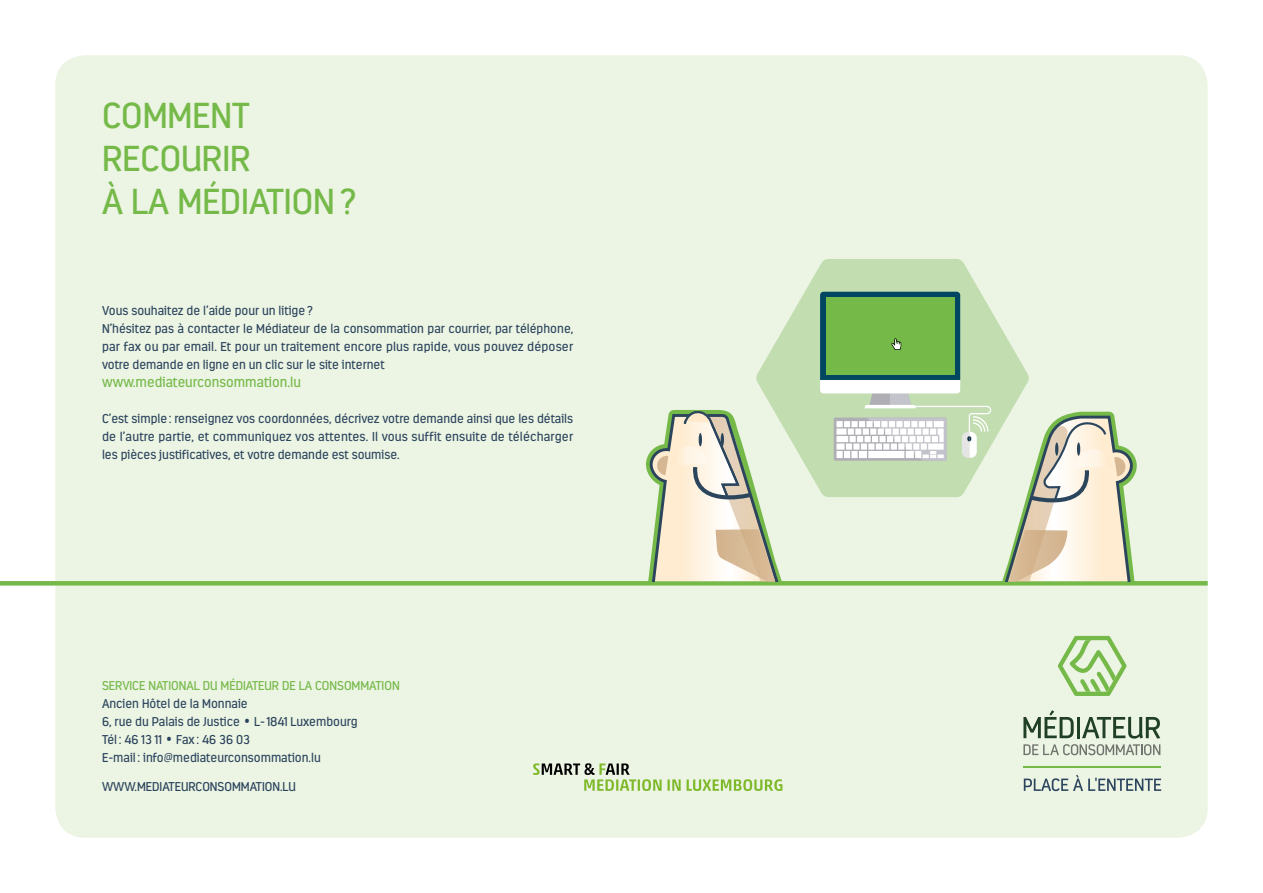
<style>
.page{position:relative;width:1263px;height:893px;background:#fff}
.page>*{position:absolute;margin:0;border:0;box-sizing:border-box;transform-origin:0 0}
.t1{font:36px/43.2px "Estandar";color:#75b949}
.t2{font:14.25px "Estandar";color:#75b949}
.t3{font:12.75px/18px "Estandar";color:#2b445d}
.t4{font:12.75px "Estandar";color:#75b949}
</style>
<div class="page">
<div style="left:55px;top:55px;width:1153px;height:783px;background:#ecf4e3;border-radius:30px"></div>
<svg style="left:1024px;top:775px;width:137px;height:16px"></svg>
<svg style="left:1023px;top:710px;width:137px;height:45px"></svg>
<svg style="left:1058px;top:636px;width:69px;height:60px"></svg>
<hr style="left:1023px;top:767px;width:138px;height:1px;background:#75b949">
<div style="left:0;top:581px;width:1208px;height:5px;background:#75b949"></div>
<svg style="left:687px;top:779px;width:95px;height:12px"></svg>
<svg style="left:533px;top:763px;width:148px;height:28px"></svg>
<svg style="left:646px;top:410px;width:136px;height:171px"></svg>
<svg style="left:756px;top:259px;width:224px;height:238px;fill:#c2ddb0"></svg>
<svg style="left:820px;top:292px;width:317px;height:289px"></svg>
<h1 class="t1" style="left:102px;top:93px;width:256px">COMMENT<br>RECOURIR<br>À LA MÉDIATION?</h1>
<p class="t3" style="left:102px;top:301px;width:473px">Vous souhaitez de l’aide pour un litige?<br>N’hésitez pas à contacter le Médiateur de la consommation par courrier, par téléphone, par fax ou par email. Et pour un traitement encore plus rapide, vous pouvez déposer votre demande en ligne en un clic sur le site internet</p>
<p class="t2" style="left:102px;top:374px;width:200px">www.mediateurconsommation.lu</p>
<p class="t3" style="left:102px;top:409px;width:473px;text-align:justify">C’est simple: renseignez vos coordonnées, décrivez votre demande ainsi que les détails de l’autre partie, et communiquez vos attentes. Il vous suffit ensuite de télécharger les pièces justificatives, et votre demande est soumise.</p>
<p class="t4" style="left:102px;top:678px;width:299px">SERVICE NATIONAL DU MÉDIATEUR DE LA CONSOMMATION</p>
<p class="t3" style="left:102px;top:695px;width:257px">Ancien Hôtel de la Monnaie<br>6, rue du Palais de Justice • L-1841 Luxembourg Tél : 46 13 11 • Fax : 46 36 03<br>E-mail : info@mediateurconsommation.lu</p>
<p class="t3" style="left:102px;top:777px;width:195px">WWW.MEDIATEURCONSOMMATION.LU</p>
</div>
